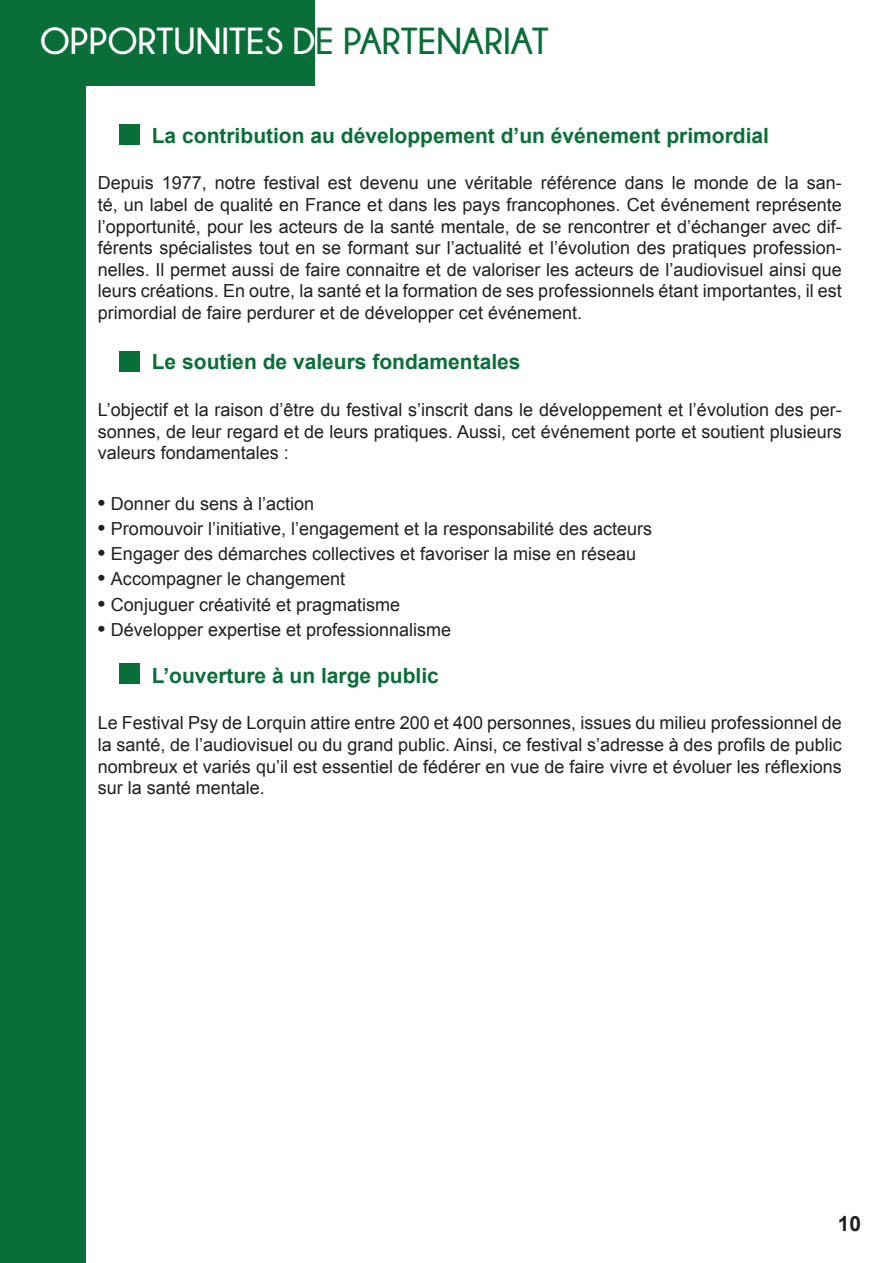
<style>
.page{position:relative;width:893px;height:1263px;background:#fff}
.page>*{position:absolute;margin:0;border:0;box-sizing:border-box;transform-origin:0 0}
.t1{font:700 37.5px "Champagne&Limousines";color:#fff}
.t2{font:700 21px "Arial";color:#096e38}
.t3{font:700 21px "Arial";color:#231f20}
.t4{font:18px/21.6px "Arial";color:#231f20;text-align:justify}
.s1{color:#096e38}
.s2{font-weight:700;font-size:21px}
</style>
<div class="page">
<div style="left:0;top:28px;width:85px;height:1235px;background:#096e38"></div>
<div style="left:1px;top:0;width:314px;height:85px;background:#096e38"></div>
<div style="left:119px;top:124px;width:21px;height:21px;background:#096e38"></div>
<div style="left:119px;top:351px;width:21px;height:21px;background:#096e38"></div>
<div style="left:119px;top:663px;width:21px;height:21px;background:#096e38"></div>
<p class="t1" style="left:40px;top:20px;width:510px">OPPORTUNITES D<span class="s1">E PARTENARIAT</span></p>
<p class="t2" style="left:152px;top:120px;width:619px">La contribution au développement d’un événement primordial</p>
<p class="t4" style="left:98px;top:172px;width:746px">Depuis 1977, notre festival est devenu une véritable référence dans le monde de la san&shy;té, un label de qualité en France et dans les pays francophones. Cet événement représente l’opportunité, pour les acteurs de la santé mentale, de se rencontrer et d’échanger avec dif&shy;férents spécialistes tout en se formant sur l’actualité et l’évolution des pratiques profession&shy;nelles. Il permet aussi de faire connaitre et de valoriser les acteurs de l’audiovisuel ainsi que leurs créations. En outre, la santé et la formation de ses professionnels étant importantes, il est primordial de faire perdurer et de développer cet événement.</p>
<p class="t2" style="left:152px;top:347px;width:370px">Le soutien de valeurs fondamentales</p>
<p class="t4" style="left:98px;top:399px;width:746px">L’objectif et la raison d’être du festival s’inscrit dans le développement et l’évolution des per&shy;sonnes, de leur regard et de leurs pratiques. Aussi, cet événement porte et soutient plusieurs valeurs fondamentales :</p>
<p class="t4" style="left:98px;top:493px;width:218px"><span class="s2">•</span> Donner du sens à l’action</p>
<p class="t4" style="left:98px;top:518px;width:556px"><span class="s2">•</span> Promouvoir l’initiative, l’engagement et la responsabilité des acteurs</p>
<p class="t4" style="left:98px;top:543px;width:540px"><span class="s2">•</span> Engager des démarches collectives et favoriser la mise en réseau</p>
<p class="t4" style="left:98px;top:568px;width:249px"><span class="s2">•</span> Accompagner le changement</p>
<p class="t4" style="left:98px;top:593px;width:304px"><span class="s2">•</span> Conjuguer créativité et pragmatisme</p>
<p class="t4" style="left:98px;top:619px;width:355px"><span class="s2">•</span> Développer expertise et professionnalisme</p>
<p class="t2" style="left:152px;top:660px;width:289px">L’ouverture à un large public</p>
<p class="t4" style="left:98px;top:712px;width:746px">Le Festival Psy de Lorquin attire entre 200 et 400 personnes, issues du milieu professionnel de la santé, de l’audiovisuel ou du grand public. Ainsi, ce festival s’adresse à des profils de public nombreux et variés qu’il est essentiel de fédérer en vue de faire vivre et évoluer les réflexions sur la santé mentale.</p>
<p class="t3" style="left:838px;top:1209px;width:25px">10</p>
</div>
